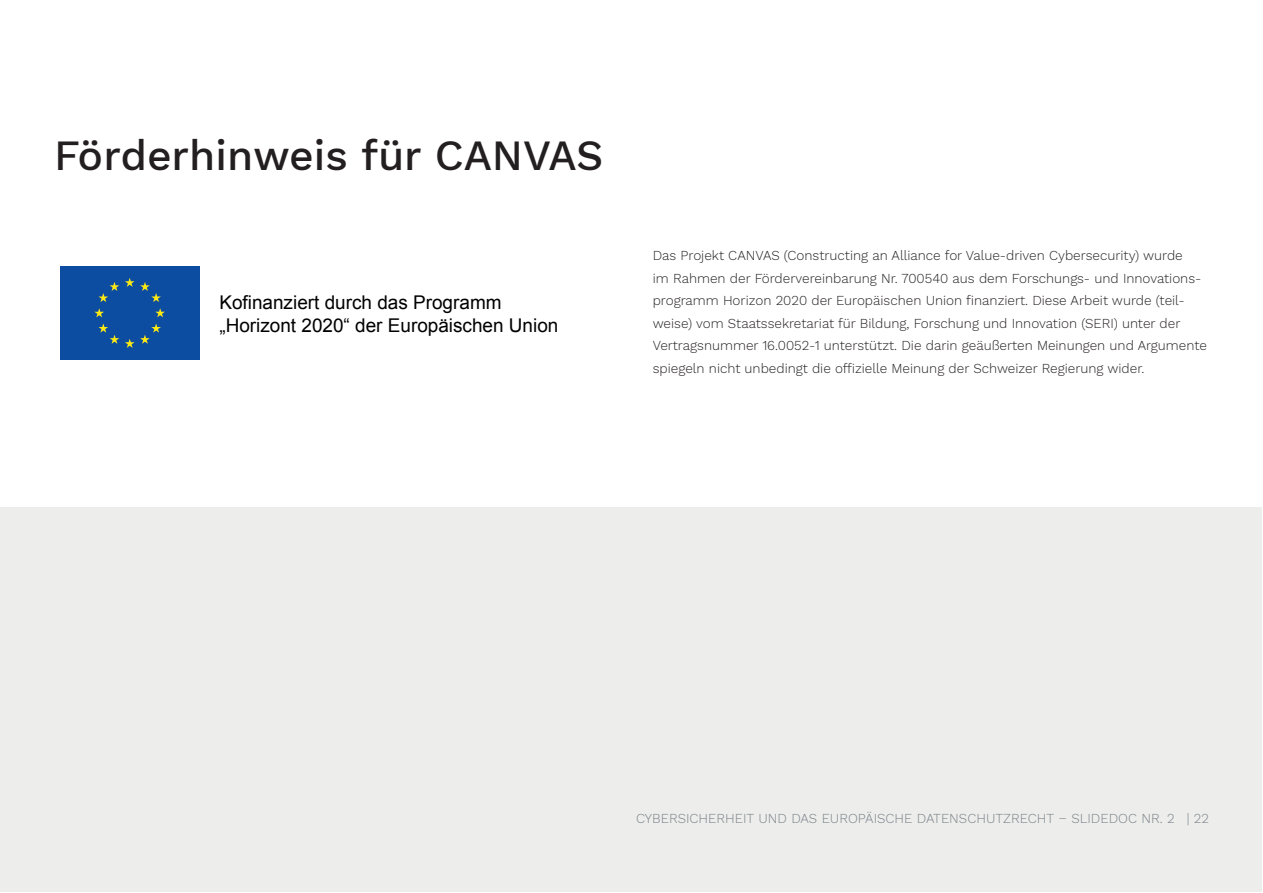
<style>
.page{position:relative;width:1263px;height:893px;background:#fff}
.page>*{position:absolute;margin:0;border:0;box-sizing:border-box;transform-origin:0 0}
.t1{font:500 42.45px "Work Sans";color:#231f20}
.t2{font:18.9px/22.8px "Arial";color:#000}
.t3{font:300 13.5px/22.5px "Work Sans";color:#231f20}
.t4{font:300 13.5px "Work Sans";color:#79828a}
</style>
<div class="page">
<div style="left:1px;top:508px;width:1261px;height:384px;background:#ededeb"></div>
<div style="left:60px;top:267px;width:139px;height:93px;background:#0d4da1"></div>
<svg style="left:99px;top:282px;width:20px;height:20px"></svg>
<svg style="left:94px;top:308px;width:10px;height:9px"></svg>
<svg style="left:99px;top:323px;width:20px;height:21px"></svg>
<svg style="left:125px;top:323px;width:36px;height:25px"></svg>
<svg style="left:155px;top:308px;width:10px;height:9px"></svg>
<svg style="left:125px;top:278px;width:36px;height:24px"></svg>
<h1 class="t1" style="left:54px;top:131px;width:551px">Förderhinweis für CANVAS</h1>
<h2 class="t2" style="left:219px;top:291px;width:340px">Kofinanziert durch das Programm „Horizont 2020“ der Europäischen Union</h2>
<p class="t3" style="left:653px;top:245px;width:556px">Das Projekt CANVAS (Constructing an Alliance for Value-driven Cybersecurity) wurde<br>im Rahmen der Fördervereinbarung Nr. 700540 aus dem Forschungs- und Innovations&shy;programm Horizon 2020 der Europäischen Union finanziert. Diese Arbeit wurde (teil&shy;weise) vom Staatssekretariat für Bildung, Forschung und Innovation (SERI) unter der Vertragsnummer 16.0052-1 unterstützt. Die darin geäußerten Meinungen und Argumente spiegeln nicht unbedingt die offizielle Meinung der Schweizer Regierung wider.</p>
<p class="t4" style="left:636px;top:810px;width:540px">CYBERSICHERHEIT UND DAS EUROPÄISCHE DATENSCHUTZRECHT – SLIDEDOC NR. 2</p>
<p class="t4" style="left:1187px;top:810px;width:24px">| 22</p>
</div>
